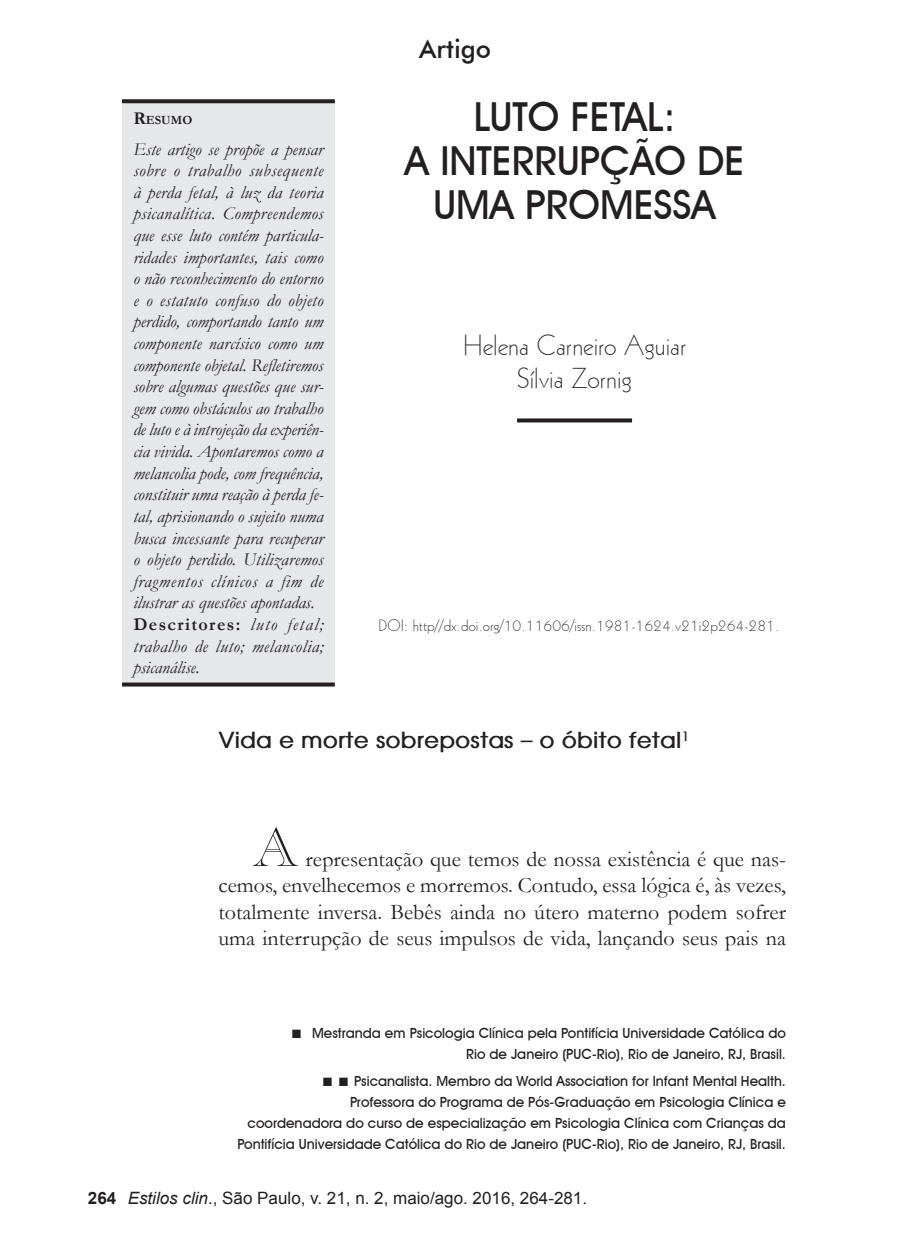
<style>
.page{position:relative;width:908px;height:1248px;background:#fff}
.page>*{position:absolute;margin:0;border:0;box-sizing:border-box;transform-origin:0 0}
.par-inicial{font:54px "Casque Open Face";color:#231f20}
.titulo{font:500 40px/44px "Avant Garde IT Cby BT";color:#231f20;text-align:center}
.autores{font:28px/33.6px "Geometric 231 BT Light C";color:#231f20;text-align:center}
.artigo{font:500 26px "Futura BT";color:#231f20}
.par-inicial-2{font:22px/26.4px "Garamond";color:#231f20;text-align:justify}
.subtitulo{font:700 22px "Avant Garde";color:#231f20}
.resumo{font:italic 18px/21.6px "Garamond";letter-spacing:.03em;color:#231f20;text-align:justify}
.rodape{font:17px "Arial";color:#231f20}
.t1{font:700 17px "Arial";color:#231f20}
.doi{font:16px "Geometric 231 BT Light C";color:#231f20}
.notas{font:500 14px/21px "Avant Garde IT Cby BT";color:#231f20;text-align:right}
.tit-resumo{font:700 12.6px "Garamond";color:#231f20}
.s1{font-size:18px}
.s2{font-weight:700;font-style:normal}
.s3{font-family:"Arial";font-weight:400;font-size:18px}
.s4{font-style:italic}
</style>
<div class="page">
<div style="left:122px;top:101px;width:212px;height:583px;background:#e6e7e9"></div>
<svg style="left:122px;top:99px;width:212px;height:4px"></svg>
<svg style="left:122px;top:682px;width:212px;height:4px"></svg>
<svg style="left:517px;top:418px;width:114px;height:4px"></svg>
<p class="tit-resumo" style="left:133px;top:112px;width:61px"><span class="s1">R</span>ESUMO</p>
<p class="resumo" style="left:133px;top:138px;width:192px">Este artigo se propõe a pensar sobre o trabalho subsequente à perda fetal, à luz da teoria psicanalítica. Compreendemos que esse luto contém particula&shy;ridades importantes, tais como o não reconhecimento do entorno e o estatuto confuso do objeto perdido, comportando tanto um componente narcísico como um componente objetal. Refletiremos sobre algumas questões que sur&shy;gem como obstáculos ao trabalho de luto e à introjeção da experiên&shy;cia vivida. Apontaremos como a melancolia pode, com frequência, constituir uma reação à perda fe&shy;tal, aprisionando o sujeito numa busca incessante para recuperar o objeto perdido. Utilizaremos fragmentos clínicos a fim de ilustrar as questões apontadas.</p>
<p class="resumo" style="left:133px;top:613px;width:191px"><span class="s2">Descritores:</span> luto fetal; trabalho de luto; melancolia; psicanálise.</p>
<p class="artigo" style="left:419px;top:33px;width:73px">Artigo</p>
<p class="titulo" style="left:404px;top:94px;width:341px">LUTO FETAL:<br>A INTERRUPÇÃO DE<br>UMA PROMESSA</p>
<p class="autores" style="left:463px;top:327px;width:224px">Helena Carneiro Aguiar<br>Sílvia Zornig</p>
<p class="doi" style="left:378px;top:615px;width:402px">DOI: http//dx.doi.org/10.11606/issn.1981-1624.v21i2p264-281.</p>
<p class="subtitulo" style="left:218px;top:726px;width:472px">Vida e morte sobrepostas – o óbito fetal<sup>1</sup></p>
<p class="par-inicial" style="left:252px;top:814px;width:48px">A</p>
<p class="par-inicial-2" style="left:218px;top:845px;width:568px;text-indent:87px">representação que temos de nossa existência é que nas&shy;cemos, envelhecemos e morremos. Contudo, essa lógica é, às vezes, totalmente inversa. Bebês ainda no útero materno podem sofrer uma interrupção de seus impulsos de vida, lançando seus pais na</p>
<p class="notas" style="left:291px;top:1022px;width:496px"><span class="s3">■</span> Mestranda em Psicologia Clínica pela Pontifícia Universidade Católica do<br>Rio de Janeiro (PUC-Rio), Rio de Janeiro, RJ, Brasil.</p>
<p class="notas" style="left:237px;top:1069px;width:549px"><span class="s3">■ ■</span> Psicanalista. Membro da World Association for Infant Mental Health.<br>Professora do Programa de Pós-Graduação em Psicologia Clínica e<br>coordenadora do curso de especialização em Psicologia Clínica com Crianças da Pontifícia Universidade Católica do Rio de Janeiro (PUC-Rio), Rio de Janeiro, RJ, Brasil.</p>
<p class="t1" style="left:88px;top:1186px;width:30px">264</p>
<p class="rodape" style="left:128px;top:1186px;width:460px"><span class="s4">Estilos clin</span>., São Paulo, v. 21, n. 2, maio/ago. 2016, 264-281.</p>
</div>
